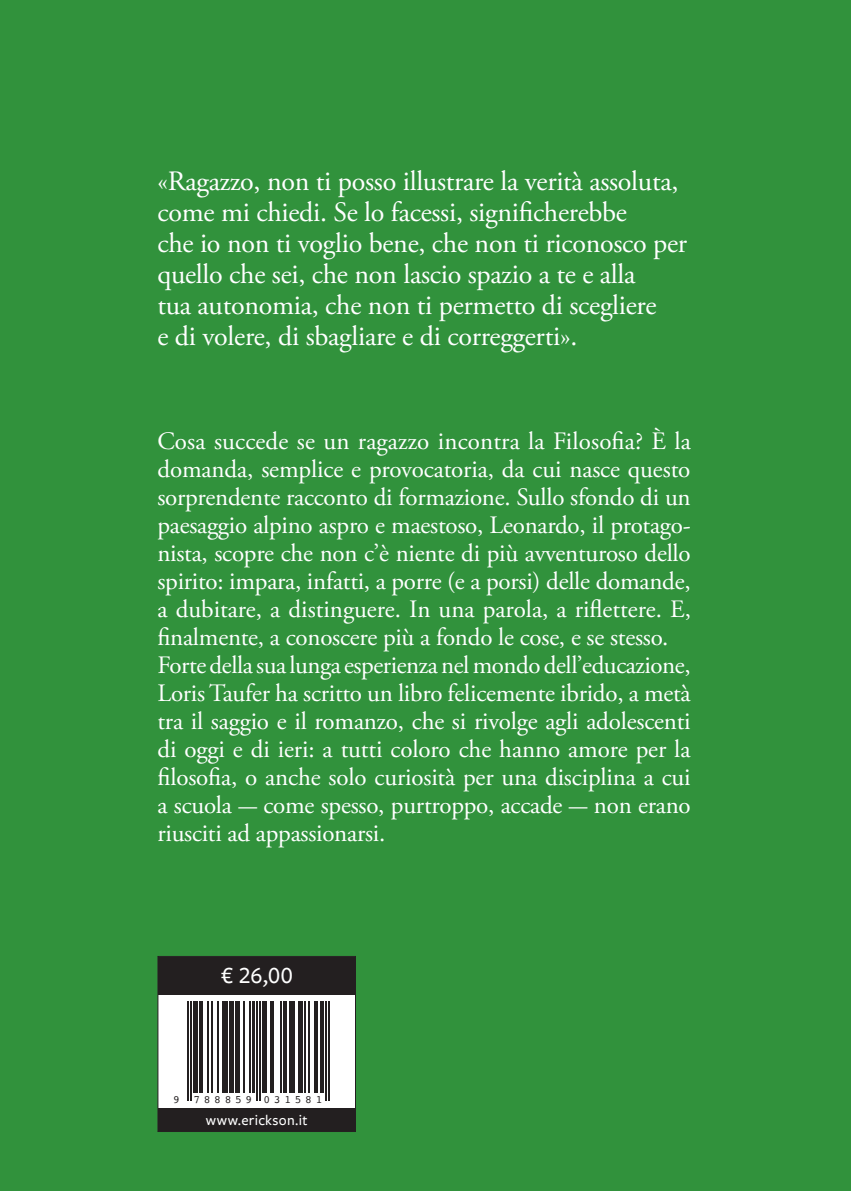
<style>
.page{position:relative;width:851px;height:1191px;background:#fff}
.page>*{position:absolute;margin:0;border:0;box-sizing:border-box;transform-origin:0 0}
.t1{font:28px/31px "Adobe Garamond Pro";letter-spacing:-.01em;color:#fff}
.t2{font:25px/28px "Adobe Garamond Pro";letter-spacing:-.01em;color:#fff}
.t3{font:500 24px "Freight Sans Pro";color:#fff}
.t4{font:500 15px "Freight Sans Pro";letter-spacing:.015em;color:#fff}
.t5{font:11.2px "Courier";letter-spacing:.335em;color:#231f20}
</style>
<div class="page">
<div style="left:0;top:0;width:850px;height:1191px;background:#31923c"></div>
<svg style="left:157px;top:956px;width:199px;height:176px;background:#8e8c8d"></svg>
<hr style="left:188px;top:1001px;width:1px;height:99px;background:#231f20">
<hr style="left:191px;top:1001px;width:1px;height:99px;background:#231f20">
<div style="left:193px;top:1001px;width:5px;height:92px;background:#231f20"></div>
<hr style="left:199px;top:1001px;width:3px;height:92px;background:#231f20">
<hr style="left:207px;top:1001px;width:1px;height:92px;background:#231f20">
<hr style="left:212px;top:1001px;width:1px;height:92px;background:#231f20">
<hr style="left:217px;top:1001px;width:2px;height:92px;background:#231f20">
<hr style="left:222px;top:1001px;width:1px;height:92px;background:#231f20">
<hr style="left:225px;top:1001px;width:3px;height:92px;background:#231f20">
<div style="left:229px;top:1001px;width:5px;height:92px;background:#231f20"></div>
<div style="left:235px;top:1001px;width:5px;height:92px;background:#231f20"></div>
<hr style="left:243px;top:1001px;width:1px;height:92px;background:#231f20">
<hr style="left:249px;top:1001px;width:1px;height:92px;background:#231f20">
<hr style="left:252px;top:1001px;width:3px;height:92px;background:#231f20">
<hr style="left:256px;top:1001px;width:2px;height:99px;background:#231f20">
<hr style="left:259px;top:1001px;width:2px;height:99px;background:#231f20">
<div style="left:262px;top:1001px;width:5px;height:92px;background:#231f20"></div>
<hr style="left:270px;top:1001px;width:1px;height:92px;background:#231f20">
<hr style="left:273px;top:1001px;width:1px;height:92px;background:#231f20">
<hr style="left:280px;top:1001px;width:1px;height:92px;background:#231f20">
<hr style="left:283px;top:1001px;width:3px;height:92px;background:#231f20">
<hr style="left:289px;top:1001px;width:3px;height:92px;background:#231f20">
<hr style="left:293px;top:1001px;width:2px;height:92px;background:#231f20">
<hr style="left:298px;top:1001px;width:4px;height:92px;background:#231f20">
<hr style="left:304px;top:1001px;width:1px;height:92px;background:#231f20">
<hr style="left:308px;top:1001px;width:2px;height:92px;background:#231f20">
<hr style="left:314px;top:1001px;width:3px;height:92px;background:#231f20">
<hr style="left:320px;top:1001px;width:3px;height:92px;background:#231f20">
<hr style="left:325px;top:1001px;width:1px;height:99px;background:#231f20">
<hr style="left:328px;top:1001px;width:1px;height:99px;background:#231f20">
<p class="t1" style="left:157px;top:167px;width:531px">«Ragazzo, non ti posso illustrare la verità assoluta, come mi chiedi. Se lo facessi, significherebbe<br>che io non ti voglio bene, che non ti riconosco per quello che sei, che non lascio spazio a te e alla<br>tua autonomia, che non ti permetto di scegliere<br>e di volere, di sbagliare e di correggerti».</p>
<p class="t2" style="left:157px;top:428px;width:535px">Cosa succede se un ragazzo incontra la Filosofia? È la domanda, semplice e provocatoria, da cui nasce questo sorprendente racconto di formazione. Sullo sfondo di un paesaggio alpino aspro e maestoso, Leonardo, il protago&shy;nista, scopre che non c’è niente di più avventuroso dello spirito: impara, infatti, a porre (e a porsi) delle domande, a dubitare, a distinguere. In una parola, a riflettere. E, finalmente, a conoscere più a fondo le cose, e se stesso.<br>Forte della sua lunga esperienza nel mondo dell’educazione, Loris Taufer ha scritto un libro felicemente ibrido, a metà tra il saggio e il romanzo, che si rivolge agli adolescenti di oggi e di ieri: a tutti coloro che hanno amore per la filosofia, o anche solo curiosità per una disciplina a cui a scuola - come spesso, purtroppo, accade - non erano riusciti ad appassionarsi.</p>
<p class="t3" style="left:221px;top:959px;width:73px">€ 26,00</p>
<p class="t5" style="left:173px;top:1090px;width:151px">9 788859 031581</p>
<p class="t4" style="left:206px;top:1110px;width:103px">www.erickson.it</p>
</div>
